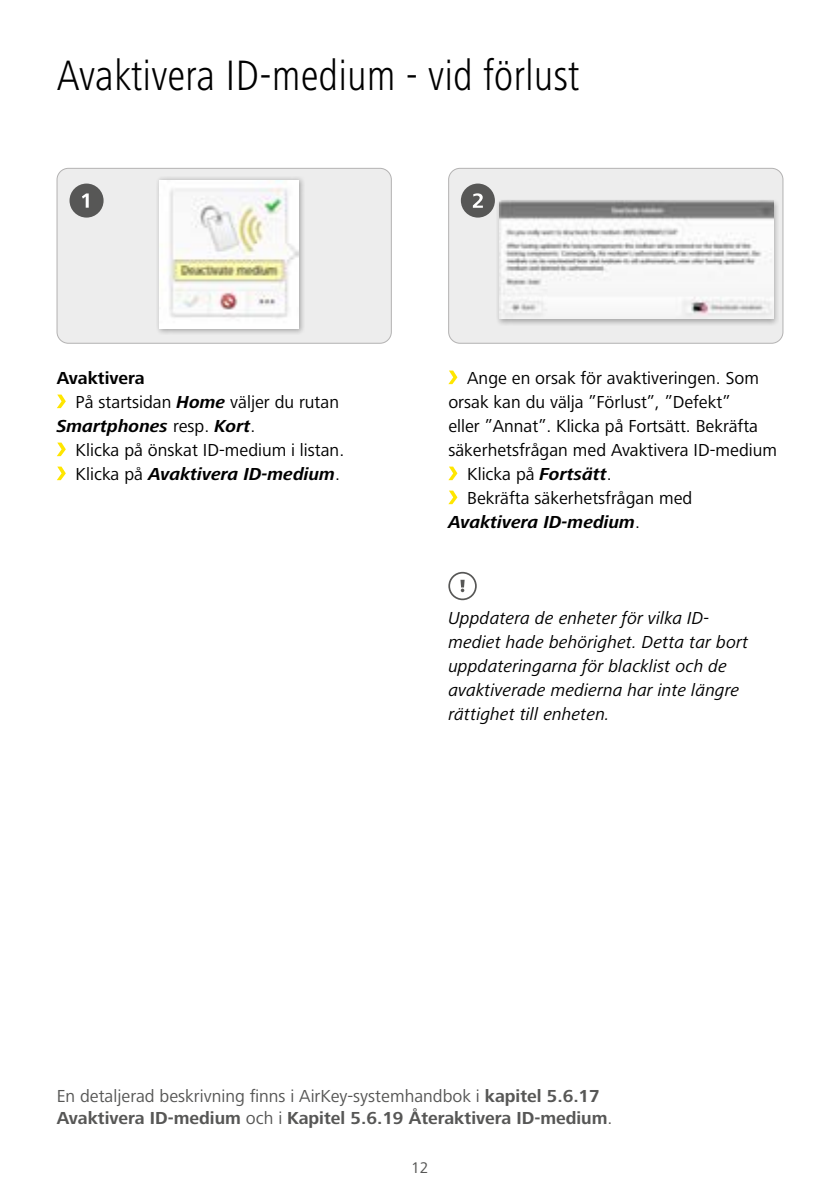
<style>
.page{position:relative;width:840px;height:1191px;background:#fff}
.page>*{position:absolute;margin:0;border:0;box-sizing:border-box;transform-origin:0 0}
.t1{font:300 condensed 44px "Frutiger Next LTCE";color:#000}
.t2{font:18px "Frutiger Next LTCE";color:#000}
.t3{font:italic 18px/24px "Frutiger Next LTCE";color:#000}
.t4{font:700 18px/22px "Frutiger Next LTCE";color:#575756}
.t5{font:italic 700 18px "Frutiger Next LTCE";color:#000}
.t6{font:700 18px "Frutiger Next LTCE";color:#000}
.t7{font:16px "Frutiger Next LTCE";color:#575756}
.s1{font-weight:700;font-style:italic}
.s2{font-weight:400;font-style:normal}
.s3{font-weight:400}
</style>
<div class="page">
<svg style="left:57px;top:394px;width:9px;height:14px"></svg>
<svg style="left:57px;top:442px;width:9px;height:14px"></svg>
<svg style="left:57px;top:466px;width:9px;height:14px"></svg>
<svg style="left:448px;top:370px;width:9px;height:14px"></svg>
<svg style="left:448px;top:466px;width:9px;height:14px"></svg>
<svg style="left:448px;top:490px;width:9px;height:14px"></svg>
<div style="left:57px;top:168px;width:334px;height:175px;background:#ededed;border-radius:11px"></div>
<div style="left:156px;top:177px;width:148px;height:158px;background:#000;opacity:.3"></div>
<img style="left:159px;top:180px;width:139px;height:149px">
<div style="left:57px;top:168px;width:334px;height:175px;border:1px solid #b3b2b2;border-radius:11px"></div>
<div style="left:448px;top:168px;width:334px;height:175px;background:#ededed;border-radius:11px"></div>
<div style="left:495px;top:199px;width:282px;height:126px;background:#000;opacity:.3"></div>
<img style="left:499px;top:201px;width:273px;height:118px">
<div style="left:448px;top:168px;width:334px;height:175px;border:1px solid #b3b2b2;border-radius:11px"></div>
<div style="left:460px;top:183px;width:34px;height:35px;background:#575756;border-radius:50%"></div>
<svg style="left:472px;top:193px;width:10px;height:15px"></svg>
<div style="left:69px;top:183px;width:34px;height:35px;background:#575756;border-radius:50%"></div>
<svg style="left:82px;top:193px;width:7px;height:15px"></svg>
<svg style="left:448px;top:572px;width:28px;height:28px"></svg>
<h1 class="t1" style="left:57px;top:50px;width:524px">Avaktivera ID-medium - vid förlust</h1>
<p class="t6" style="left:57px;top:368px;width:89px">Avaktivera</p>
<p class="t2" style="left:76px;top:392px;width:265px">På startsidan <span class="s1">Home</span> väljer du rutan</p>
<p class="t5" style="left:57px;top:416px;width:200px">Smartphones <span class="s2">resp.</span> Kort<span class="s2">.</span></p>
<p class="t2" style="left:76px;top:440px;width:270px">Klicka på önskat ID-medium i listan.</p>
<p class="t5" style="left:76px;top:464px;width:265px"><span class="s2">Klicka på</span> Avaktivera ID-medium<span class="s2">.</span></p>
<p class="t2" style="left:467px;top:368px;width:293px">Ange en orsak för avaktiveringen. Som</p>
<p class="t2" style="left:448px;top:392px;width:283px">orsak kan du välja ”Förlust”, ”Defekt”</p>
<p class="t2" style="left:448px;top:416px;width:311px">eller ”Annat”. Klicka på Fortsätt. Bekräfta</p>
<p class="t2" style="left:448px;top:440px;width:330px">säkerhetsfrågan med Avaktivera ID-medium</p>
<p class="t2" style="left:467px;top:464px;width:146px">Klicka på <span class="s1">Fortsätt</span>.</p>
<p class="t2" style="left:467px;top:488px;width:226px">Bekräfta säkerhetsfrågan med</p>
<p class="t5" style="left:448px;top:512px;width:193px">Avaktivera ID-medium<span class="s2">.</span></p>
<p class="t3" style="left:448px;top:606px;width:301px">Uppdatera de enheter för vilka ID&shy;mediet hade behörighet. Detta tar bort uppdateringarna för blacklist och de avaktiverade medierna har inte längre rättighet till enheten.</p>
<p class="t4" style="left:57px;top:1085px;width:557px"><span class="s3">En detaljerad beskrivning finns i AirKey-systemhandbok i</span> kapitel 5.6.17<br>Avaktivera ID-medium <span class="s3">och i</span> Kapitel 5.6.19 Återaktivera ID-medium<span class="s3">.</span></p>
<p class="t7" style="left:411px;top:1158px;width:19px">12</p>
</div>
